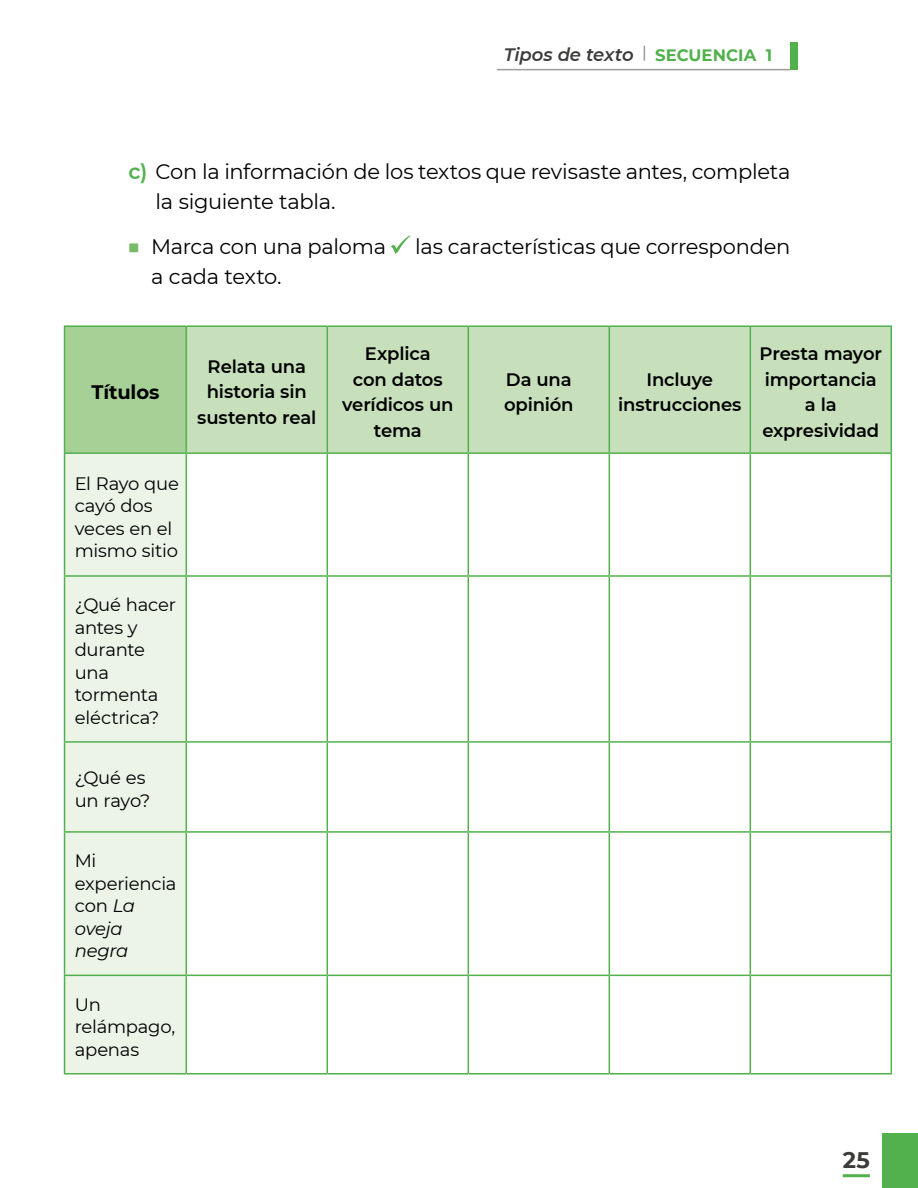
<style>
.page{position:relative;width:918px;height:1188px;background:#fff}
.page>*{position:absolute;margin:0;border:0;box-sizing:border-box;transform-origin:0 0}
.t1{font:700 22.5px "Montserrat";color:#3c3c3b}
.t2{font:21px/30px "Montserrat";letter-spacing:-.015em;color:#000}
.t3{font:700 19.5px "Montserrat";letter-spacing:-.005em;color:#000}
.t4{font:18px/22.5px "Montserrat";letter-spacing:-.015em;color:#000}
.t5{font:600 18px/25.5px "Montserrat";letter-spacing:-.01em;color:#000;text-align:center}
.t6{font:italic 600 18px "Montserrat";letter-spacing:-.01em;color:#3c3c3b}
.s1{font-weight:700;font-style:normal;font-size:16.5px;color:#52b04d}
.s2{font-weight:600;color:#52b04d}
.s3{font-size:22.5px;color:#76bb66}
.s4{font-style:italic}
</style>
<div class="page">
<div style="left:882px;top:1134px;width:36px;height:54px;background:#52b04d"></div>
<hr style="left:843px;top:1174px;width:27px;height:3px;background:#52b04d">
<svg style="left:644px;top:46px;width:1px;height:15px"></svg>
<hr style="left:497px;top:69px;width:293px;height:1px;background:#9d9d9c">
<div style="left:790px;top:42px;width:7px;height:27px;background:#52b04d"></div>
<svg style="left:391px;top:235px;width:19px;height:19px"></svg>
<div style="left:65px;top:326px;width:121px;height:127px;background:#a6d096"></div>
<div style="left:187px;top:327px;width:704px;height:125px;background:#c7e0bb"></div>
<div style="left:65px;top:454px;width:121px;height:619px;background:#ebf4e7"></div>
<hr style="left:468px;top:327px;width:1px;height:125px;background:#52b04d">
<hr style="left:609px;top:327px;width:1px;height:125px;background:#52b04d">
<hr style="left:750px;top:327px;width:1px;height:125px;background:#52b04d">
<hr style="left:891px;top:327px;width:1px;height:125px;background:#52b04d">
<hr style="left:327px;top:454px;width:1px;height:121px;background:#52b04d">
<hr style="left:468px;top:454px;width:1px;height:121px;background:#52b04d">
<hr style="left:609px;top:454px;width:1px;height:121px;background:#52b04d">
<hr style="left:750px;top:454px;width:1px;height:121px;background:#52b04d">
<hr style="left:891px;top:454px;width:1px;height:121px;background:#52b04d">
<hr style="left:64px;top:575px;width:122px;height:2px;background:#52b04d">
<hr style="left:186px;top:575px;width:141px;height:2px;background:#52b04d">
<hr style="left:327px;top:575px;width:141px;height:2px;background:#52b04d">
<hr style="left:327px;top:577px;width:1px;height:164px;background:#52b04d">
<hr style="left:468px;top:575px;width:141px;height:2px;background:#52b04d">
<hr style="left:468px;top:577px;width:1px;height:164px;background:#52b04d">
<hr style="left:609px;top:575px;width:141px;height:2px;background:#52b04d">
<hr style="left:609px;top:577px;width:1px;height:164px;background:#52b04d">
<hr style="left:750px;top:575px;width:142px;height:2px;background:#52b04d">
<hr style="left:750px;top:577px;width:1px;height:164px;background:#52b04d">
<hr style="left:891px;top:577px;width:1px;height:164px;background:#52b04d">
<hr style="left:64px;top:741px;width:122px;height:2px;background:#52b04d">
<hr style="left:186px;top:741px;width:141px;height:2px;background:#52b04d">
<hr style="left:327px;top:741px;width:141px;height:2px;background:#52b04d">
<hr style="left:327px;top:743px;width:1px;height:88px;background:#52b04d">
<hr style="left:468px;top:741px;width:141px;height:2px;background:#52b04d">
<hr style="left:468px;top:743px;width:1px;height:88px;background:#52b04d">
<hr style="left:609px;top:741px;width:141px;height:2px;background:#52b04d">
<hr style="left:609px;top:743px;width:1px;height:88px;background:#52b04d">
<hr style="left:750px;top:741px;width:142px;height:2px;background:#52b04d">
<hr style="left:750px;top:743px;width:1px;height:88px;background:#52b04d">
<hr style="left:891px;top:743px;width:1px;height:88px;background:#52b04d">
<hr style="left:186px;top:831px;width:141px;height:2px;background:#52b04d">
<hr style="left:327px;top:831px;width:141px;height:2px;background:#52b04d">
<hr style="left:327px;top:833px;width:1px;height:142px;background:#52b04d">
<hr style="left:468px;top:831px;width:141px;height:2px;background:#52b04d">
<hr style="left:468px;top:833px;width:1px;height:142px;background:#52b04d">
<hr style="left:609px;top:831px;width:141px;height:2px;background:#52b04d">
<hr style="left:609px;top:833px;width:1px;height:142px;background:#52b04d">
<hr style="left:750px;top:831px;width:142px;height:2px;background:#52b04d">
<hr style="left:750px;top:833px;width:1px;height:142px;background:#52b04d">
<hr style="left:891px;top:833px;width:1px;height:142px;background:#52b04d">
<hr style="left:64px;top:975px;width:122px;height:1px;background:#52b04d">
<hr style="left:186px;top:975px;width:141px;height:1px;background:#52b04d">
<hr style="left:327px;top:975px;width:141px;height:1px;background:#52b04d">
<hr style="left:327px;top:976px;width:1px;height:97px;background:#52b04d">
<hr style="left:468px;top:975px;width:141px;height:1px;background:#52b04d">
<hr style="left:468px;top:976px;width:1px;height:97px;background:#52b04d">
<hr style="left:609px;top:975px;width:141px;height:1px;background:#52b04d">
<hr style="left:609px;top:976px;width:1px;height:97px;background:#52b04d">
<hr style="left:750px;top:975px;width:142px;height:1px;background:#52b04d">
<hr style="left:750px;top:976px;width:1px;height:97px;background:#52b04d">
<hr style="left:891px;top:976px;width:1px;height:97px;background:#52b04d">
<hr style="left:64px;top:1073px;width:122px;height:2px;background:#52b04d">
<hr style="left:186px;top:1073px;width:141px;height:2px;background:#52b04d">
<hr style="left:327px;top:1073px;width:141px;height:2px;background:#52b04d">
<hr style="left:468px;top:1073px;width:141px;height:2px;background:#52b04d">
<hr style="left:609px;top:1073px;width:141px;height:2px;background:#52b04d">
<hr style="left:750px;top:1073px;width:142px;height:2px;background:#52b04d">
<hr style="left:327px;top:327px;width:1px;height:125px;background:#52b04d">
<hr style="left:64px;top:454px;width:1px;height:121px;background:#52b04d">
<hr style="left:186px;top:454px;width:1px;height:121px;background:#52b04d">
<hr style="left:64px;top:577px;width:1px;height:164px;background:#52b04d">
<hr style="left:186px;top:577px;width:1px;height:164px;background:#52b04d">
<hr style="left:64px;top:743px;width:1px;height:88px;background:#52b04d">
<hr style="left:186px;top:743px;width:1px;height:88px;background:#52b04d">
<hr style="left:64px;top:831px;width:122px;height:2px;background:#52b04d">
<hr style="left:64px;top:833px;width:1px;height:142px;background:#52b04d">
<hr style="left:186px;top:833px;width:1px;height:142px;background:#52b04d">
<hr style="left:64px;top:976px;width:1px;height:97px;background:#52b04d">
<hr style="left:186px;top:976px;width:1px;height:97px;background:#52b04d">
<hr style="left:64px;top:325px;width:122px;height:2px;background:#52b04d">
<hr style="left:64px;top:327px;width:1px;height:125px;background:#52b04d">
<hr style="left:186px;top:325px;width:141px;height:2px;background:#52b04d">
<hr style="left:186px;top:327px;width:1px;height:125px;background:#52b04d">
<hr style="left:327px;top:325px;width:141px;height:2px;background:#52b04d">
<hr style="left:468px;top:325px;width:141px;height:2px;background:#52b04d">
<hr style="left:609px;top:325px;width:141px;height:2px;background:#52b04d">
<hr style="left:750px;top:325px;width:142px;height:2px;background:#52b04d">
<hr style="left:64px;top:452px;width:122px;height:2px;background:#52b04d">
<hr style="left:186px;top:452px;width:141px;height:2px;background:#52b04d">
<hr style="left:327px;top:452px;width:141px;height:2px;background:#52b04d">
<hr style="left:468px;top:452px;width:141px;height:2px;background:#52b04d">
<hr style="left:609px;top:452px;width:141px;height:2px;background:#52b04d">
<hr style="left:750px;top:452px;width:142px;height:2px;background:#52b04d">
<p class="t6" style="left:504px;top:42px;width:270px">Tipos de texto <span class="s1">SECUENCIA 1</span></p>
<p class="t2" style="left:156px;top:156px;width:636px;text-indent:-27px"><span class="s2">c)</span> Con la información de los textos que revisaste antes, completa la siguiente tabla.</p>
<p class="t2" style="left:127px;top:231px;width:261px"><span class="s3">■</span> Marca con una paloma</p>
<p class="t2" style="left:415px;top:231px;width:377px">las características que corresponden</p>
<p class="t2" style="left:151px;top:261px;width:132px">a cada texto.</p>
<p class="t3" style="left:91px;top:378px;width:70px">Títulos</p>
<p class="t5" style="left:197px;top:353px;width:121px">Relata una historia sin sustento real</p>
<p class="t4" style="left:75px;top:471px;width:106px">El Rayo que cayó dos veces en el mismo sitio</p>
<p class="t4" style="left:75px;top:593px;width:103px">¿Qué hacer antes y durante una tormenta eléctrica?</p>
<p class="t4" style="left:75px;top:766px;width:77px">¿Qué es un rayo?</p>
<p class="t4" style="left:75px;top:849px;width:103px">Mi experiencia con <span class="s4">La oveja negra</span></p>
<p class="t4" style="left:75px;top:993px;width:102px">Un relámpago, apenas</p>
<p class="t5" style="left:342px;top:340px;width:113px">Explica<br>con datos verídicos un tema</p>
<p class="t5" style="left:504px;top:366px;width:71px;text-align:left">Da una opinión</p>
<p class="t5" style="left:618px;top:366px;width:125px">Incluye instrucciones</p>
<p class="t5" style="left:760px;top:340px;width:124px">Presta mayor importancia a la expresividad</p>
<p class="t1" style="left:843px;top:1144px;width:29px">25</p>
</div>
